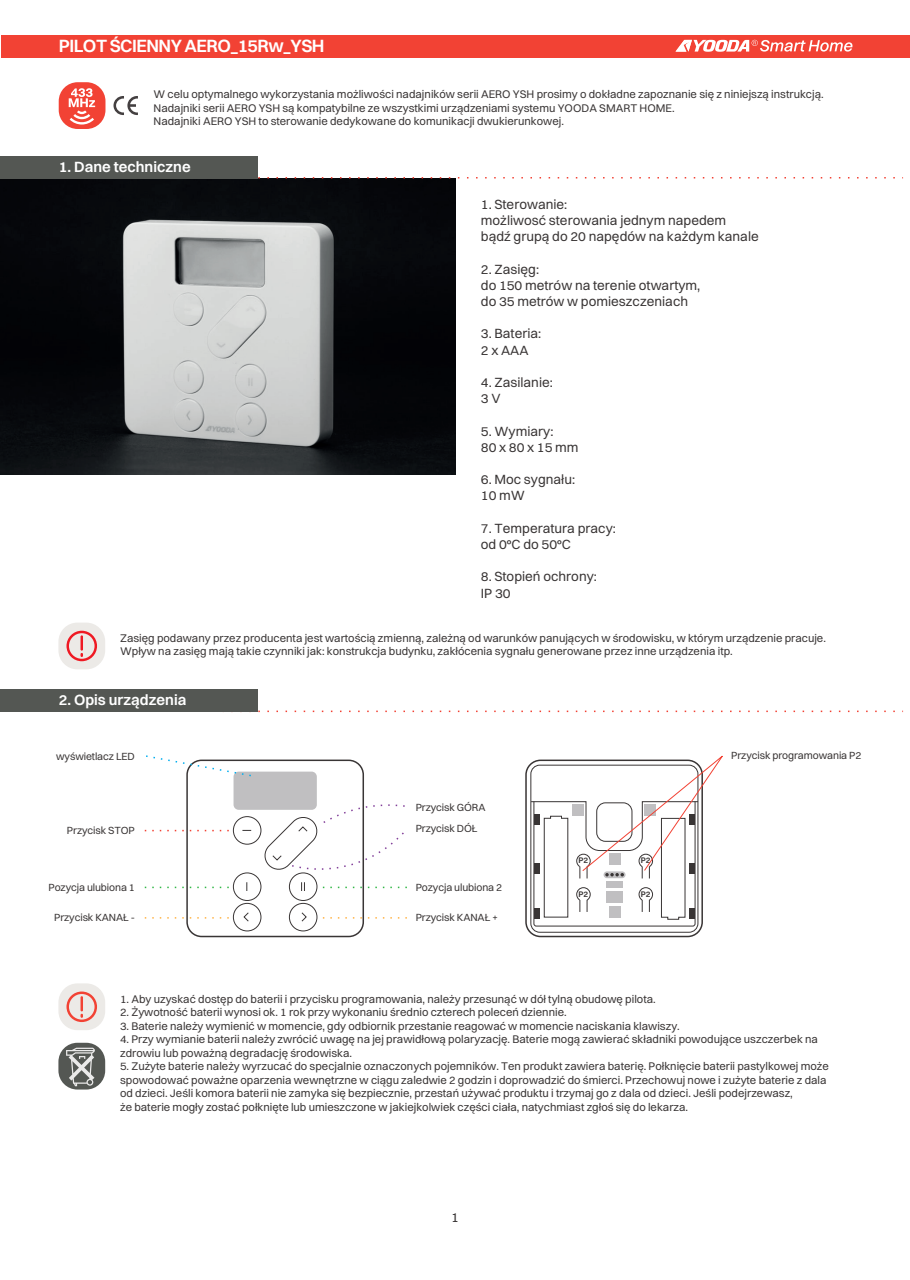
<style>
.page{position:relative;width:910px;height:1280px;background:#fff}
.page>*{position:absolute;margin:0;border:0;box-sizing:border-box;transform-origin:0 0}
.t1{font:600 18px "Switzer";letter-spacing:-.03em;color:#fff}
.t2{font:600 15px "Switzer";color:#fff}
.t3{font:13.5px/16.2px "Switzer";color:#393535}
.t4{font:11.25px/13.5px "Switzer";color:#393535}
.t5{font:10.5px/21px "Switzer";letter-spacing:-.01em;color:#393535}
.t6{font:600 8.25px "Switzer";color:#393535}
</style>
<div class="page">
<img style="left:0;top:178px;width:455px;height:296px">
<svg style="left:113px;top:96px;width:25px;height:19px"></svg>
<svg style="left:257px;top:177px;width:646px;height:1px"></svg>
<div style="left:0;top:156px;width:257px;height:22px;background:#545753"></div>
<svg style="left:257px;top:711px;width:646px;height:1px"></svg>
<div style="left:0;top:690px;width:257px;height:22px;background:#545753"></div>
<div style="left:59px;top:82px;width:46px;height:47px;background:#f24234;border-radius:19px"></div>
<svg style="left:69px;top:88px;width:26px;height:37px"></svg>
<div style="left:58px;top:623px;width:47px;height:46px;background:#eceae7;border-radius:19px"></div>
<svg style="left:66px;top:631px;width:31px;height:30px"></svg>
<div style="left:58px;top:983px;width:47px;height:47px;background:#eceae7;border-radius:19px"></div>
<div style="left:58px;top:1043px;width:47px;height:46px;background:#545753;border-radius:19px"></div>
<svg style="left:66px;top:991px;width:31px;height:31px"></svg>
<div style="left:525px;top:759px;width:178px;height:178px;border:2px solid #393535;border-radius:15px"></div>
<svg style="left:530px;top:755px;width:193px;height:172px"></svg>
<svg style="left:66px;top:1048px;width:29px;height:38px"></svg>
<div style="left:1px;top:35px;width:909px;height:23px;background:#f24234"></div>
<svg style="left:675px;top:40px;width:177px;height:12px"></svg>
<div style="left:186px;top:759px;width:178px;height:178px;border:2px solid #393535;border-radius:15px"></div>
<div style="left:233px;top:816px;width:28px;height:29px;border:1px solid #393535;border-radius:50%"></div>
<div style="left:233px;top:872px;width:28px;height:29px;border:1px solid #393535;border-radius:50%"></div>
<div style="left:289px;top:872px;width:28px;height:29px;border:1px solid #393535;border-radius:50%"></div>
<div style="left:233px;top:903px;width:28px;height:28px;border:1px solid #393535;border-radius:50%"></div>
<div style="left:289px;top:903px;width:28px;height:28px;border:1px solid #393535;border-radius:50%"></div>
<svg style="left:301px;top:882px;width:4px;height:9px"></svg>
<svg style="left:243px;top:912px;width:6px;height:10px"></svg>
<svg style="left:301px;top:912px;width:6px;height:10px"></svg>
<div style="left:234px;top:772px;width:83px;height:38px;background:#c0bfc1;border-radius:5px"></div>
<svg style="left:146px;top:755px;width:107px;height:22px"></svg>
<svg style="left:145px;top:830px;width:84px;height:1px"></svg>
<svg style="left:145px;top:887px;width:84px;height:1px"></svg>
<svg style="left:145px;top:917px;width:84px;height:2px"></svg>
<svg style="left:323px;top:887px;width:84px;height:1px"></svg>
<svg style="left:323px;top:917px;width:84px;height:2px"></svg>
<svg style="left:264px;top:804px;width:141px;height:68px"></svg>
<h1 class="t1" style="left:59px;top:34px;width:267px">PILOT ŚCIENNY AERO_15Rw_YSH</h1>
<p class="t4" style="left:154px;top:87px;width:672px">W celu optymalnego wykorzystania możliwości nadajników serii AERO YSH prosimy o dokładne zapoznanie się z niniejszą instrukcją.<br>Nadajniki serii AERO YSH są kompatybilne ze wszystkimi urządzeniami systemu YOODA SMART HOME.<br>Nadajniki AERO YSH to sterowanie dedykowane do komunikacji dwukierunkowej.</p>
<h2 class="t2" style="left:59px;top:157px;width:133px">1. Dane techniczne</h2>
<p class="t3" style="left:481px;top:196px;width:279px">1. Sterowanie:<br>możliwosć sterowania jednym napedem bądź grupą do 20 napędów na każdym kanale</p>
<p class="t3" style="left:481px;top:261px;width:221px">2. Zasięg:<br>do 150 metrów na terenie otwartym, do 35 metrów w pomieszczeniach</p>
<p class="t3" style="left:481px;top:325px;width:62px">3. Bateria:<br>2 x AAA</p>
<p class="t3" style="left:481px;top:374px;width:74px">4. Zasilanie:<br>3 V</p>
<p class="t3" style="left:481px;top:423px;width:99px">5. Wymiary:<br>80 x 80 x 15 mm</p>
<p class="t3" style="left:481px;top:471px;width:96px">6. Moc sygnału:<br>10 mW</p>
<p class="t3" style="left:481px;top:520px;width:136px">7. Temperatura pracy: od 0°C do 50°C</p>
<p class="t3" style="left:481px;top:568px;width:118px">8. Stopień ochrony:<br>IP 30</p>
<p class="t4" style="left:120px;top:631px;width:707px">Zasięg podawany przez producenta jest wartością zmienną, zależną od warunków panujących w środowisku, w którym urządzenie pracuje.<br>Wpływ na zasięg mają takie czynniki jak: konstrukcja budynku, zakłócenia sygnału generowane przez inne urządzenia itp.</p>
<h2 class="t2" style="left:59px;top:691px;width:129px">2. Opis urządzenia</h2>
<p class="t5" style="left:56px;top:745px;width:80px">wyświetlacz LED</p>
<p class="t5" style="left:67px;top:819px;width:69px">Przycisk STOP</p>
<p class="t5" style="left:48px;top:876px;width:88px">Pozycja ulubiona 1</p>
<p class="t5" style="left:54px;top:907px;width:82px">Przycisk KANAŁ -</p>
<p class="t5" style="left:416px;top:797px;width:71px">Przycisk GÓRA<br>Przycisk DÓŁ</p>
<p class="t5" style="left:416px;top:876px;width:88px">Pozycja ulubiona 2</p>
<p class="t5" style="left:416px;top:907px;width:84px">Przycisk KANAŁ +</p>
<p class="t6" style="left:578px;top:855px;width:11px">P2</p>
<p class="t6" style="left:578px;top:889px;width:11px">P2</p>
<p class="t6" style="left:641px;top:855px;width:11px">P2</p>
<p class="t6" style="left:641px;top:889px;width:11px">P2</p>
<p class="t5" style="left:731px;top:745px;width:132px">Przycisk programowania P2</p>
<p class="t4" style="left:120px;top:992px;width:537px">1. Aby uzyskać dostęp do baterii i przycisku programowania, należy przesunąć w dół tylną obudowę pilota.</p>
<p class="t4" style="left:120px;top:1005px;width:448px">2. Żywotność baterii wynosi ok. 1 rok przy wykonaniu średnio czterech poleceń dziennie.</p>
<p class="t4" style="left:120px;top:1019px;width:561px">3. Baterie należy wymienić w momencie, gdy odbiornik przestanie reagować w momencie naciskania klawiszy.</p>
<p class="t4" style="left:120px;top:1032px;width:699px">4. Przy wymianie baterii należy zwrócić uwagę na jej prawidłową polaryzację. Baterie mogą zawierać składniki powodujące uszczerbek na zdrowiu lub poważną degradację środowiska.</p>
<p class="t4" style="left:120px;top:1059px;width:710px">5. Zużyte baterie należy wyrzucać do specjalnie oznaczonych pojemników. Ten produkt zawiera baterię. Połknięcie baterii pastylkowej może spowodować poważne oparzenia wewnętrzne w ciągu zaledwie 2 godzin i doprowadzić do śmierci. Przechowuj nowe i zużyte baterie z dala od dzieci. Jeśli komora baterii nie zamyka się bezpiecznie, przestań używać produktu i trzymaj go z dala od dzieci. Jeśli podejrzewasz,<br>że baterie mogły zostać połknięte lub umieszczone w jakiejkolwiek części ciała, natychmiast zgłoś się do lekarza.</p>
<p class="t3" style="left:451px;top:1209px;width:9px">1</p>
</div>
